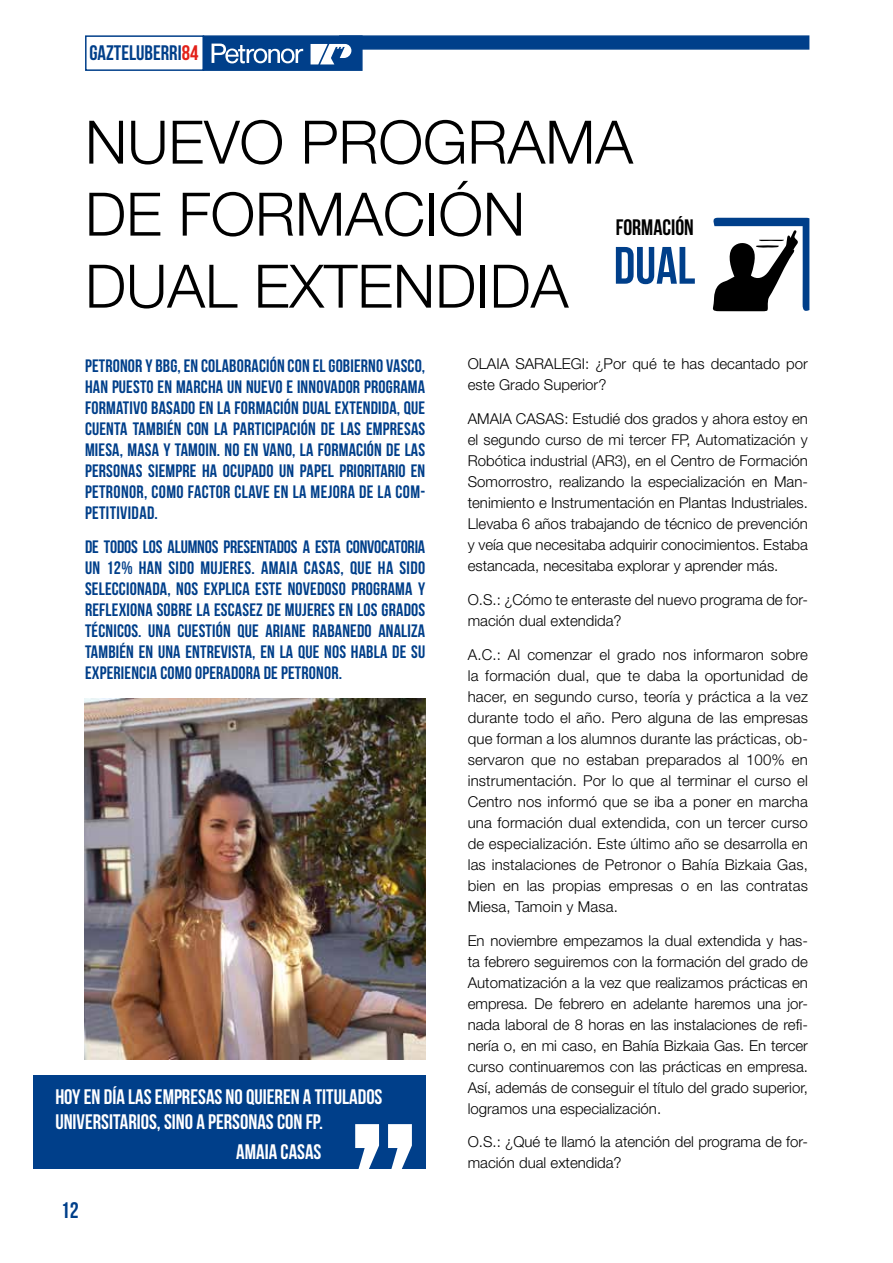
<style>
.page{position:relative;width:893px;height:1263px;background:#fff}
.page>*{position:absolute;margin:0;border:0;box-sizing:border-box;transform-origin:0 0}
.t1{font:225px "Bebas Neue";color:#fff}
.t2{font:300 60px/72px "Helvetica Neue LT Std";color:#000}
.t3{font:52.5px "Bebas Neue";color:#003f8a}
.t4{font:22.5px "Bebas Neue";color:#003f8a}
.t5{font:22.35px "Bebas Neue";color:#000}
.t6{font:21px/30px "Bebas Neue";color:#fff;text-align:right}
.t7{font:21px "Bebas Neue";color:#003f8a}
.t8{font:18px/21px "Bebas Neue";letter-spacing:.01em;color:#003f8a;text-align:justify}
.t9{font:300 15px/21px "Helvetica Neue LT Std";color:#000}
.s1{color:#e32119}
</style>
<div class="page">
<div style="left:339px;top:35px;width:470px;height:15px;background:#003f8a;border:2px solid #003f8a"></div>
<div style="left:85px;top:35px;width:119px;height:36px;border:2px solid #003f8a"></div>
<div style="left:203px;top:35px;width:160px;height:36px;background:#003f8a;border:2px solid #003f8a"></div>
<svg style="left:212px;top:44px;width:91px;height:19px"></svg>
<svg style="left:311px;top:44px;width:40px;height:20px"></svg>
<div style="left:33px;top:1075px;width:392px;height:94px;background:#003f8a"></div>
<img style="left:85px;top:698px;width:341px;height:361px">
<svg style="left:712px;top:218px;width:97px;height:94px"></svg>
<h3 class="t7" style="left:89px;top:42px;width:110px">GAZTELUBERRI<span class="s1">84</span></h3>
<h2 class="t2" style="left:85px;top:105px;width:121px">nuevo</h2>
<h2 class="t2" style="left:85px;top:105px;width:466px;text-indent:216px">prog rama de formación dual extenDida</h2>
<h3 class="t5" style="left:616px;top:215px;width:10px">FORMACIÓN</h3>
<h3 class="t3" style="left:614px;top:237px;width:21px">DUAL</h3>
<p class="t8" style="left:85px;top:355px;width:342px">PETRONOR Y BBG, EN COLABORACIÓN CON EL GOBIERNO VASCO, HAN PUESTO EN MARCHA UN NUEVO E INNOVADOR PROGRAMA FORMATIVO BASADO EN LA FORMACIÓN DUAL EXTENDIDA, QUE CUENTA TAMBIÉN CON LA PARTICIPACIÓN DE LAS EMPRESAS MIESA, MASA Y TAMOIN. NO EN VANO, LA FORMACIÓN DE LAS PERSONAS SIEMPRE HA OCUPADO UN PAPEL PRIORITARIO EN PETRONOR, COMO FACTOR CLAVE EN LA MEJORA DE LA COM-PETITIVIDAD.</p>
<p class="t8" style="left:85px;top:536px;width:342px">DE TODOS LOS ALUMNOS PRESENTADOS A ESTA CONVOCATORIA UN 12% HAN SIDO MUJERES. AMAIA CASAS, QUE HA SIDO SELECCIONADA, NOS EXPLICA ESTE NOVEDOSO PROGRAMA Y REFLEXIONA SOBRE LA ESCASEZ DE MUJERES EN LOS GRADOS TÉCNICOS. UNA CUESTIÓN QUE ARIANE RABANEDO ANALIZA TAMBIÉN EN UNA ENTREVISTA, EN LA QUE NOS HABLA DE SU EXPERIENCIA COMO OPERADORA DE PETRONOR.</p>
<h3 class="t6" style="left:55px;top:1081px;width:136px">HOY EN DÍALAS EMPRESAS</h3>
<h3 class="t6" style="left:226px;top:1081px;width:38px">NO QUIEREN</h3>
<h3 class="t6" style="left:303px;top:1081px;width:21px">ATITULADOS</h3>
<h3 class="t6" style="left:55px;top:1106px;width:9px">UNIVERSITARIOS</h3>
<h3 class="t6" style="left:157px;top:1106px;width:69px">, SINO A PERSONAS</h3>
<h3 class="t6" style="left:236px;top:1106px;width:88px">CON FP.<br>AMAIA CASAS</h3>
<h1 class="t1" style="left:421px;top:1214px;width:76px;rotate:-180deg">“</h1>
<h3 class="t4" style="left:61px;top:1198px;width:19px">12</h3>
<p class="t9" style="left:468px;top:353px;width:342px">OLAIA SARALEGI: ¿Por qué te has decantado por este Grado Superior?</p>
<p class="t9" style="left:468px;top:408px;width:342px;text-align:justify">AMAIA CASAS: Estudié dos grados y ahora estoy en el segundo curso de mi tercer FP, Automatización y Robótica industrial (AR3), en el Centro de Formación Somorrostro, realizando la especialización en Man&shy;tenimiento e Instrumentación en Plantas Industriales.<br>Llevaba 6 años trabajando de técnico de prevención y veía que necesitaba adquirir conocimientos. Estaba estancada, necesitaba explorar y aprender más.</p>
<p class="t9" style="left:468px;top:589px;width:342px">O.S.: ¿Cómo te enteraste del nuevo programa de for&shy;mación dual extendida?</p>
<p class="t9" style="left:468px;top:643px;width:342px;text-align:justify">A.C.: Al comenzar el grado nos informaron sobre la formación dual, que te daba la oportunidad de hacer, en segundo curso, teoría y práctica a la vez durante todo el año. Pero alguna de las empresas que forman a los alumnos durante las prácticas, ob&shy;servaron que no estaban preparados al 100% en instrumentación. Por lo que al terminar el curso el Centro nos informó que se iba a poner en marcha una formación dual extendida, con un tercer curso de especialización. Este último año se desarrolla en las instalaciones de Petronor o Bahía Bizkaia Gas, bien en las propias empresas o en las contratas Miesa, Tamoin y Masa.</p>
<p class="t9" style="left:468px;top:929px;width:342px;text-align:justify">En noviembre empezamos la dual extendida y has&shy;ta febrero seguiremos con la formación del grado de Automatización a la vez que realizamos prácticas en empresa. De febrero en adelante haremos una jor&shy;nada laboral de 8 horas en las instalaciones de refi&shy;nería o, en mi caso, en Bahía Bizkaia Gas. En tercer curso continuaremos con las prácticas en empresa.<br>Así, además de conseguir el título del grado superior, logramos una especialización.</p>
<p class="t9" style="left:468px;top:1131px;width:342px">O.S.: ¿Qué te llamó la atención del programa de for&shy;mación dual extendida?</p>
</div>
